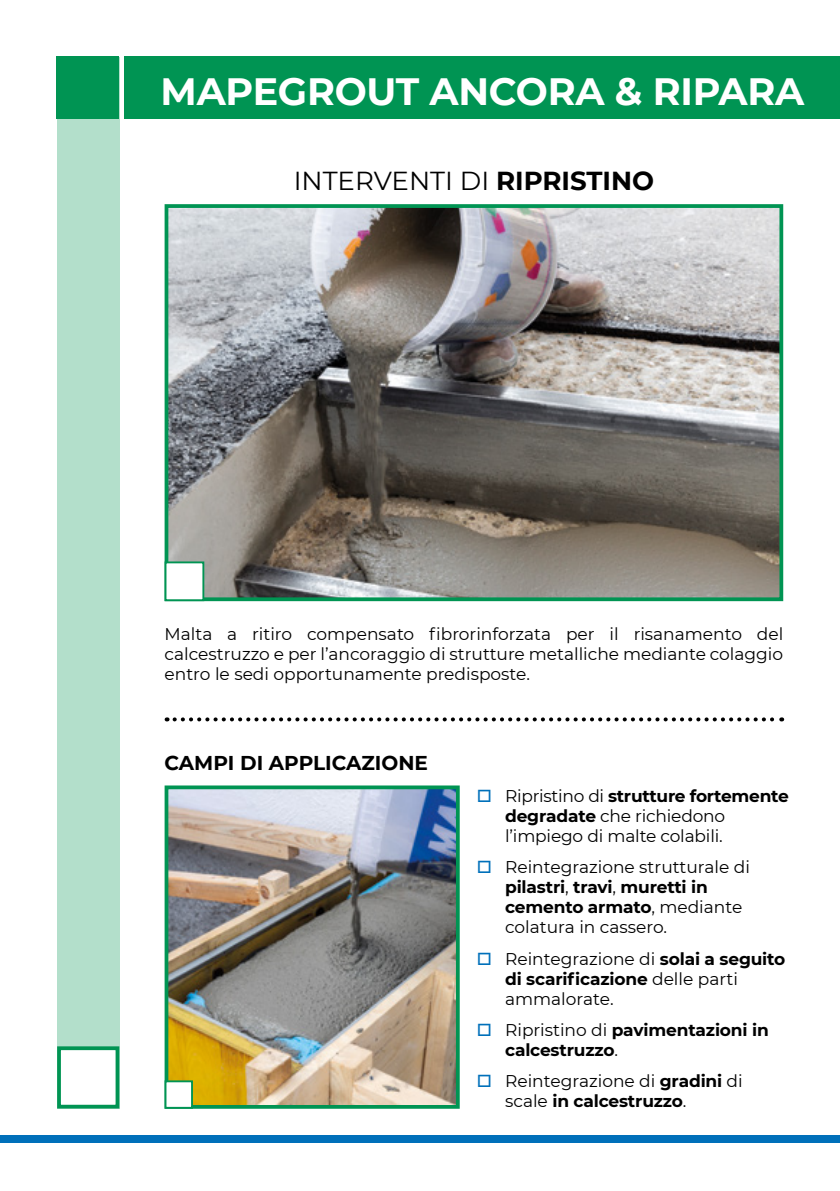
<style>
.page{position:relative;width:840px;height:1191px;background:#fff}
.page>*{position:absolute;margin:0;border:0;box-sizing:border-box;transform-origin:0 0}
.t1{font:700 38px "Montserrat";letter-spacing:-.005em;color:#fff}
.t2{font:26px "Montserrat";color:#000}
.t3{font:700 20px "Montserrat";color:#000}
.t4{font:17px/20px "Montserrat";color:#000}
.t5{font:700 17px/20px "Montserrat";letter-spacing:-.01em;color:#000}
.s1{font-weight:700}
.s2{color:#0070ba}
.s3{font-weight:400}
</style>
<div class="page">
<div style="left:0;top:1134px;width:839px;height:8px;background:#0070ba"></div>
<img style="left:169px;top:790px;width:285px;height:313px">
<div style="left:164px;top:785px;width:295px;height:323px;border:4px solid #009453"></div>
<div style="left:164px;top:1080px;width:29px;height:28px;background:#fff;border:2px solid #009453"></div>
<img style="left:169px;top:209px;width:608px;height:387px">
<div style="left:164px;top:204px;width:618px;height:397px;border:4px solid #009453"></div>
<div style="left:57px;top:57px;width:62px;height:1051px;background:#b3dfcb"></div>
<div style="left:57px;top:57px;width:62px;height:62px;background:#009453"></div>
<div style="left:57px;top:1046px;width:62px;height:62px;background:#fff;border:4px solid #009453"></div>
<div style="left:124px;top:57px;width:715px;height:62px;background:#009453"></div>
<svg style="left:174px;top:717px;width:607px;height:4px"></svg>
<div style="left:164px;top:561px;width:40px;height:40px;background:#fff;border:2px solid #009453"></div>
<h1 class="t1" style="left:160px;top:64px;width:644px">MAPEGROUT ANCORA &amp; RIPARA</h1>
<h2 class="t2" style="left:293px;top:162px;width:362px">INTERVENTI DI <span class="s1">RIPRISTINO</span></h2>
<p class="t4" style="left:164px;top:623px;width:619px;text-align:justify">Malta a ritiro compensato fibrorinforzata per il risanamento del calcestruzzo e per l’ancoraggio di strutture metalliche mediante colaggio entro le sedi opportunamente predisposte.</p>
<p class="t3" style="left:164px;top:749px;width:265px">CAMPI DI APPLICAZIONE</p>
<p class="t4" style="left:505px;top:785px;width:285px;text-indent:-28px"><span class="s2">□</span> Ripristino di <span class="s1">strutture fortemente degradate</span> che richiedono l’impiego di malte colabili.</p>
<p class="t4" style="left:505px;top:856px;width:246px;text-indent:-28px"><span class="s2">□</span> Reintegrazione strutturale di <span class="s1">pilastri</span>, <span class="s1">travi</span>, <span class="s1">muretti in cemento armato</span>, mediante colatura in cassero.</p>
<p class="t4" style="left:505px;top:948px;width:281px;text-indent:-28px"><span class="s2">□</span> Reintegrazione di <span class="s1">solai a seguito di scarificazione</span> delle parti ammalorate.</p>
<p class="t5" style="left:505px;top:1019px;width:265px;text-indent:-28px"><span class="s2">□</span> <span class="s3">Ripristino di</span> pavimentazioni in calcestruzzo<span class="s3">.</span></p>
<p class="t4" style="left:505px;top:1070px;width:239px;text-indent:-28px"><span class="s2">□</span> Reintegrazione di <span class="s1">gradini</span> di scale <span class="s1">in calcestruzzo</span>.</p>
</div>
